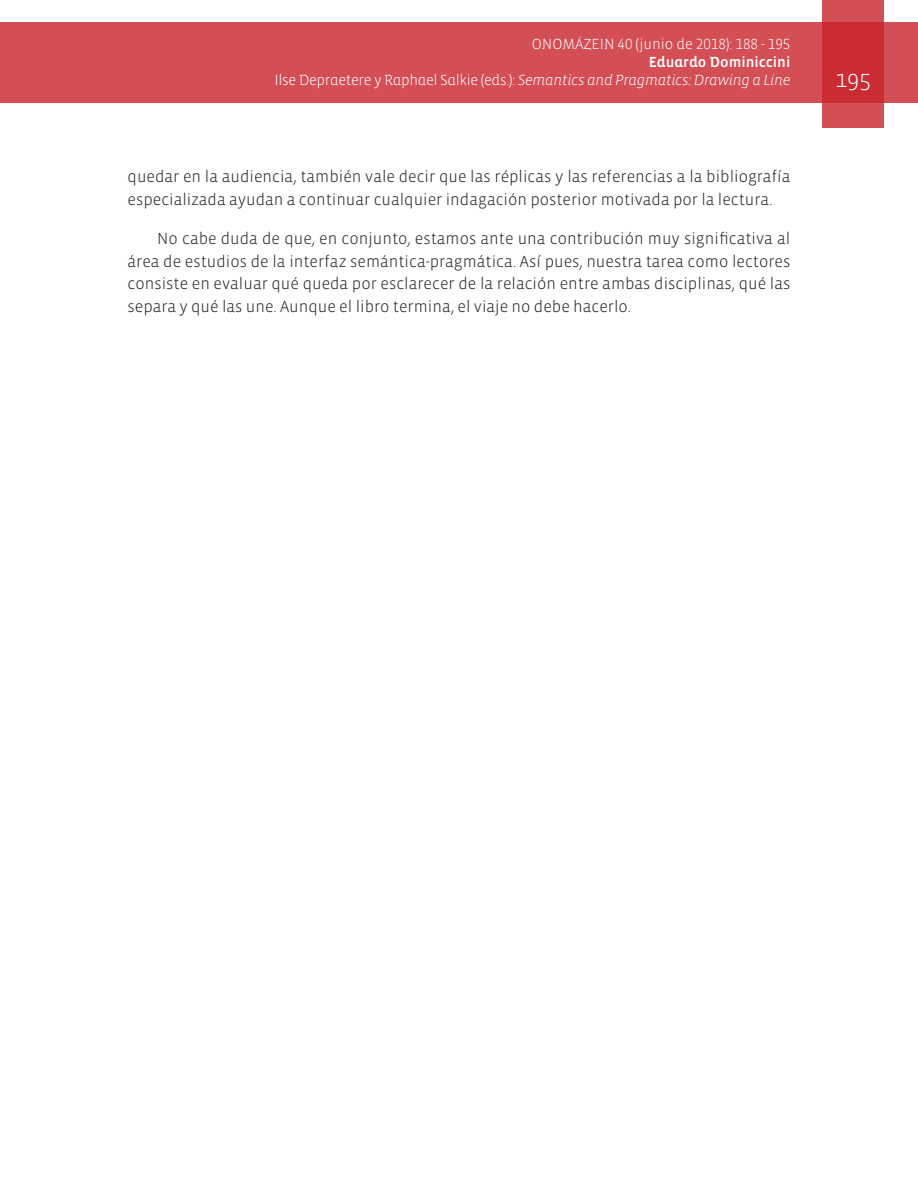
<style>
.page{position:relative;width:918px;height:1188px;background:#fff}
.page>*{position:absolute;margin:0;border:0;box-sizing:border-box;transform-origin:0 0}
.t1{font:300 24px "Vista Sans";color:#fff}
.Textos{font:300 16.5px/22.5px "Vista Sans";color:#231f20}
.t2{font:300 15px "Vista Sans Alt";letter-spacing:-.02em;color:#fff}
.t3{font:300 15px "Vista Sans Alt";color:#fff}
.t4{font:15px "Vista Sans Alt Med";color:#fff}
.s1{font-family:"Vista Sans Alt Light Ita";font-weight:400}
</style>
<div class="page">
<div style="left:0;top:23px;width:918px;height:80px;background:#d34f55"></div>
<svg style="left:822px;top:0;width:62px;height:128px;background:#cd383f"></svg>
<p class="t3" style="left:532px;top:37px;width:260px">ONOMÁZEIN 40 (junio de 2018): 188 - 195</p>
<p class="t4" style="left:649px;top:55px;width:143px">Eduardo Dominiccini</p>
<p class="t2" style="left:275px;top:73px;width:517px">Ilse Depraetere y Raphael Salkie (eds.): <span class="s1">Semantics and Pragmatics: Drawing a Line</span></p>
<h1 class="t1" style="left:835px;top:66px;width:37px">195</h1>
<p class="Textos" style="left:128px;top:166px;width:664px">quedar en la audiencia, también vale decir que las réplicas y las referencias a la bibliografía especializada ayudan a continuar cualquier indagación posterior motivada por la lectura.</p>
<p class="Textos" style="left:128px;top:228px;width:664px;text-align:justify;text-indent:30px">No cabe duda de que, en conjunto, estamos ante una contribución muy significativa al área de estudios de la interfaz semántica-pragmática. Así pues, nuestra tarea como lectores consiste en evaluar qué queda por esclarecer de la relación entre ambas disciplinas, qué las separa y qué las une. Aunque el libro termina, el viaje no debe hacerlo.</p>
</div>
